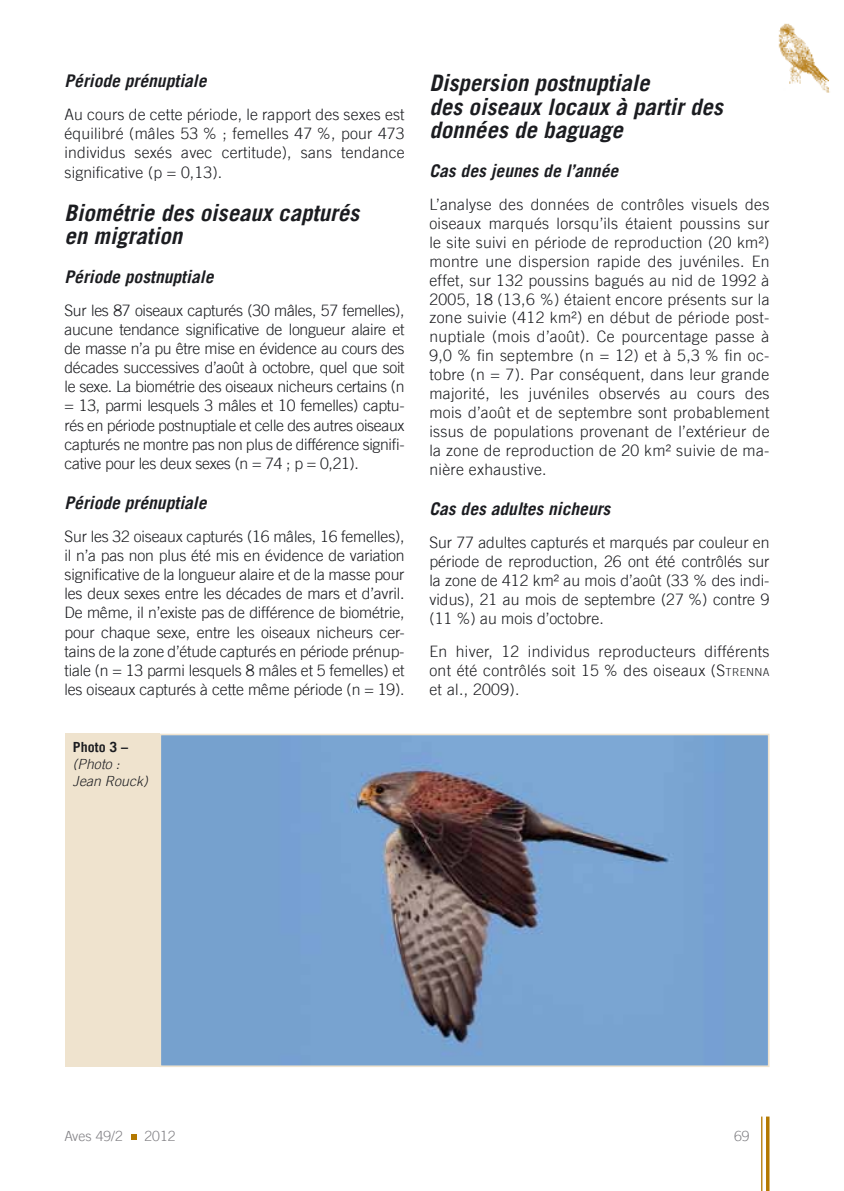
<style>
.page{position:relative;width:844px;height:1191px;background:#fff}
.page>*{position:absolute;margin:0;border:0;box-sizing:border-box;transform-origin:0 0}
.t1{font:italic 700 22.75px/23.6px "Trade Gothic";color:#1b1c20}
.t2{font:italic 700 17.5px "Trade Gothic";color:#1b1c20}
.t3{font:300 15.75px/18.9px "Trade Gothic";letter-spacing:.005em;color:#1b1c20;text-align:justify}
.t4{font:italic 300 14px/16.8px "Trade Gothic";color:#1b1c20}
.t5{font:300 14px "Trade Gothic";color:#818084}
.t6{font:700 14px "Trade Gothic";color:#1b1c20}
.s1{font-style:inherit}
.s2{font-size:11.03px}
</style>
<div class="page">
<svg style="left:131px;top:1134px;width:6px;height:5px"></svg>
<svg style="left:766px;top:1116px;width:3px;height:75px"></svg>
<hr style="left:761px;top:1116px;width:1px;height:75px;background:#b47900">
<img style="left:778px;top:23px;width:52px;height:70px">
<img style="left:162px;top:736px;width:604px;height:328px">
<div style="left:159px;top:733px;width:610px;height:334px;border:2px solid #efe3ce"></div>
<div style="left:64px;top:733px;width:95px;height:334px;background:#efe3ce"></div>
<p class="t2" style="left:64px;top:70px;width:143px">Période prénuptiale</p>
<p class="t3" style="left:64px;top:105px;width:341px">Au cours de cette période, le rapport des sexes est équilibré (mâles 53 % ; femelles 47 %, pour 473 individus sexés avec certitude), sans tendance significative (p = 0,13).</p>
<h1 class="t1" style="left:64px;top:200px;width:296px">Biométrie des oiseaux capturés en migration</h1>
<p class="t2" style="left:64px;top:266px;width:150px">Période postnuptiale</p>
<p class="t3" style="left:64px;top:301px;width:341px">Sur les 87 oiseaux capturés (30 mâles, 57 femelles), aucune tendance significative de longueur alaire et de masse n’a pu être mise en évidence au cours des décades successives d’août à octobre, quel que soit le sexe. La biométrie des oiseaux nicheurs certains (n = 13, parmi lesquels 3 mâles et 10 femelles) captu&shy;rés en période postnuptiale et celle des autres oiseaux capturés ne montre pas non plus de différence signifi&shy;cative pour les deux sexes (n = 74 ; p = 0,21).</p>
<p class="t2" style="left:64px;top:492px;width:143px">Période prénuptiale</p>
<p class="t3" style="left:64px;top:527px;width:341px">Sur les 32 oiseaux capturés (16 mâles, 16 femelles), il n’a pas non plus été mis en évidence de variation significative de la longueur alaire et de la masse pour les deux sexes entre les décades de mars et d’avril.<br>De même, il n’existe pas de différence de biométrie, pour chaque sexe, entre les oiseaux nicheurs cer&shy;tains de la zone d’étude capturés en période prénup&shy;tiale (n = 13 parmi lesquels 8 mâles et 5 femelles) et les oiseaux capturés à cette même période (n = 19).</p>
<p class="t6" style="left:73px;top:738px;width:57px">Photo 3 –</p>
<p class="t4" style="left:73px;top:755px;width:76px">(Photo :<br>Jean Rouck)</p>
<h1 class="t1" style="left:429px;top:71px;width:295px">Dispersion postnuptiale<br>des oiseaux locaux à partir des données de baguage</h1>
<p class="t2" style="left:429px;top:160px;width:190px">Cas des jeunes de l’année</p>
<p class="t3" style="left:429px;top:195px;width:341px">L’analyse des données de contrôles visuels des oiseaux marqués lorsqu’ils étaient poussins sur le site suivi en période de reproduction (20 km²) montre une dispersion rapide des juvéniles. En effet, sur 132 poussins bagués au nid de 1992 à 2005, 18 (13,6 %) étaient encore présents sur la zone suivie (412 km²) en début de période post&shy;nuptiale (mois d’août). Ce pourcentage passe à 9,0 % fin septembre (n = 12) et à 5,3 % fin oc&shy;tobre (n = 7). Par conséquent, dans leur grande majorité, les juvéniles observés au cours des mois d’août et de septembre sont probablement issus de populations provenant de l’extérieur de la zone de reproduction de 20 km² suivie de ma&shy;nière exhaustive.</p>
<p class="t2" style="left:429px;top:498px;width:182px">Cas des adultes nicheurs</p>
<p class="t3" style="left:429px;top:533px;width:341px">Sur 77 adultes capturés et marqués par couleur en période de reproduction, 26 ont été contrôlés sur la zone de 412 km² au mois d’août (33 % des indi&shy;vidus), 21 au mois de septembre (27 %) contre 9 (11 %) au mois d’octobre.</p>
<p class="t3" style="left:429px;top:641px;width:341px">En hiver, 12 individus reproducteurs différents ont été contrôlés soit 15 % des oiseaux (<span class="s1">S</span><span class="s2">TRENNA </span>et al., 2009).</p>
<p class="t5" style="left:64px;top:1128px;width:60px">Aves 49/2</p>
<p class="t5" style="left:144px;top:1128px;width:33px">2012</p>
<p class="t5" style="left:733px;top:1128px;width:17px">69</p>
</div>
